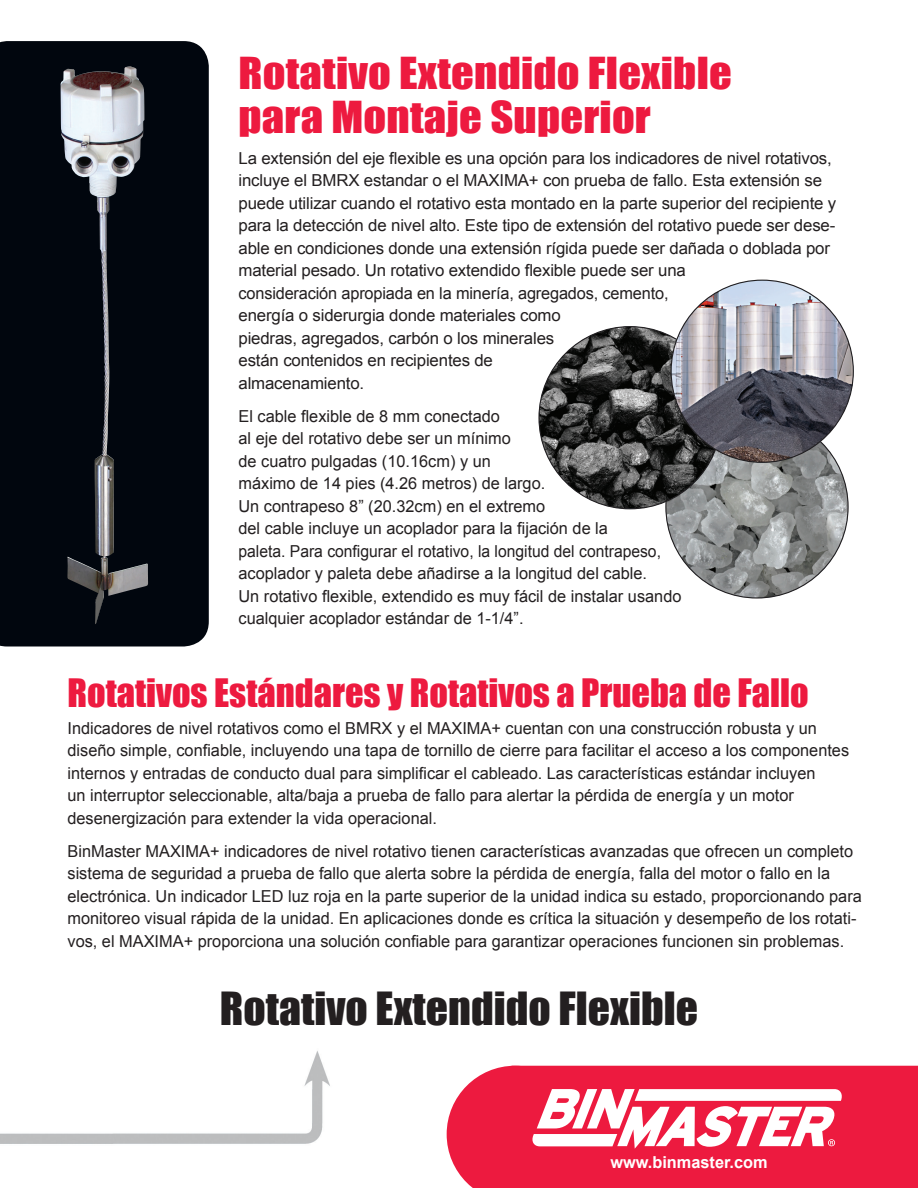
<style>
.page{position:relative;width:918px;height:1188px;background:#fff}
.page>*{position:absolute;margin:0;border:0;box-sizing:border-box;transform-origin:0 0}
.t1{font:42px "Impact";color:#231f20;scale:1.04 1}
.t2{font:40.5px/43.5px "Impact";letter-spacing:.005em;color:#ed1a3f;scale:1.1 1}
.t3{font:36px "Impact";color:#ed1a3f}
.t4{font:16.5px/22.5px "Arial";color:#231f20}
.t5{font:700 16.5px "Arial";color:#fff}
</style>
<div class="page">
<div style="left:0;top:41px;width:209px;height:605px;background:#01060e"></div>
<div style="left:842px;top:1066px;width:76px;height:122px;background:#ed1a3f"></div>
<img style="left:666px;top:416px;width:182px;height:182px;border-radius:91px">
<img style="left:539px;top:327px;width:182px;height:182px;border-radius:91px">
<img style="left:671px;top:280px;width:182px;height:182px;border-radius:91px">
<svg style="left:447px;top:1066px;width:395px;height:122px"></svg>
<img style="left:0;top:1051px;width:330px;height:93px">
<img style="left:61px;top:66px;width:68px;height:221px">
<h2 class="t2" style="left:238px;top:50px;width:450px">Rotativo Extendido Flexible para Montaje Superior</h2>
<p class="t4" style="left:238px;top:147px;width:599px">La extensión del eje flexible es una opción para los indicadores de nivel rotativos, incluye el BMRX estandar o el MAXIMA+ con prueba de fallo. Esta extensión se puede utilizar cuando el rotativo esta montado en la parte superior del recipiente y para la detección de nivel alto. Este tipo de extensión del rotativo puede ser dese&shy;able en condiciones donde una extensión rígida puede ser dañada o doblada por material pesado. Un rotativo extendido flexible puede ser una<br>consideración apropiada en la minería, agregados, cemento,<br>energía o siderurgia donde materiales como<br>piedras, agregados, carbón o los minerales<br>están contenidos en recipientes de<br>almacenamiento.</p>
<p class="t4" style="left:238px;top:405px;width:445px">El cable flexible de 8 mm conectado<br>al eje del rotativo debe ser un mínimo<br>de cuatro pulgadas (10.16cm) y un<br>máximo de 14 pies (4.26 metros) de largo.<br>Un contrapeso 8” (20.32cm) en el extremo<br>del cable incluye un acoplador para la fijación de la<br>paleta. Para configurar el rotativo, la longitud del contrapeso, acoplador y paleta debe añadirse a la longitud del cable.<br>Un rotativo flexible, extendido es muy fácil de instalar usando cualquier acoplador estándar de 1-1/4”.</p>
<h3 class="t3" style="left:68px;top:665px;width:743px">Rotativos Estándares y Rotativos a Prueba de Fallo</h3>
<p class="t4" style="left:68px;top:717px;width:783px">Indicadores de nivel rotativos como el BMRX y el MAXIMA+ cuentan con una construcción robusta y un diseño simple, confiable, incluyendo una tapa de tornillo de cierre para facilitar el acceso a los componentes internos y entradas de conducto dual para simplificar el cableado. Las características estándar incluyen<br>un interruptor seleccionable, alta/baja a prueba de fallo para alertar la pérdida de energía y un motor desenergización para extender la vida operacional.</p>
<p class="t4" style="left:68px;top:840px;width:796px">BinMaster MAXIMA+ indicadores de nivel rotativo tienen características avanzadas que ofrecen un completo sistema de seguridad a prueba de fallo que alerta sobre la pérdida de energía, falla del motor o fallo en la electrónica. Un indicador LED luz roja en la parte superior de la unidad indica su estado, proporcionando para monitoreo visual rápida de la unidad. En aplicaciones donde es crítica la situación y desempeño de los rotati&shy;vos, el MAXIMA+ proporciona una solución confiable para garantizar operaciones funcionen sin problemas.</p>
<h1 class="t1" style="left:220px;top:976px;width:461px">Rotativo Extendido Flexible</h1>
<p class="t5" style="left:610px;top:1151px;width:159px">www.binmaster.com</p>
</div>
